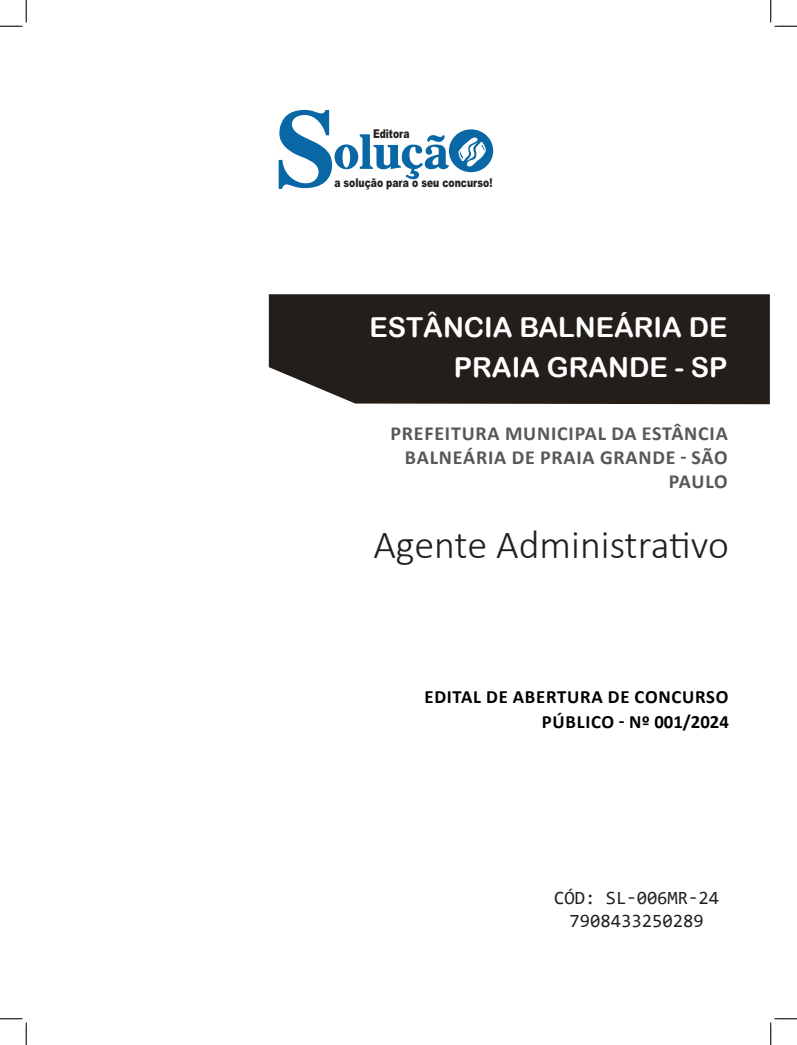
<style>
.page{position:relative;width:797px;height:1045px;background:#fff}
.page>*{position:absolute;margin:0;border:0;box-sizing:border-box;transform-origin:0 0}
.CARGO{font:300 40px "Calibri";color:#231f20}
.TÍTULO{font:27.5px "Arial Rounded MT Bold";color:#fff}
.SUBTÍTULO{font:700 20px/24px "Calibri";letter-spacing:.04em;color:#57585a;text-align:right}
.EDITAL{font:700 18.75px "Calibri";letter-spacing:.04em;color:#000}
.SKU_CÓD{font:18.75px "Consolas";color:#231f20}
.t1{font:900 12.12px "Arial";color:#231f20;scale:.76 1}
</style>
<div class="page">
<div style="left:269px;top:294px;width:500px;height:110px;background:#241e1b"></div>
<svg style="left:279px;top:110px;width:214px;height:79px"></svg>
<svg style="left:0;top:0;width:27px;height:27px"></svg>
<svg style="left:0;top:1018px;width:27px;height:27px"></svg>
<svg style="left:770px;top:0;width:27px;height:27px"></svg>
<svg style="left:770px;top:1018px;width:27px;height:27px"></svg>
<p class="t1" style="left:373px;top:125px;width:50px">Editora</p>
<p class="t1" style="left:334px;top:174px;width:210px">a solução para o seu concurso!</p>
<p class="TÍTULO" style="left:369px;top:311px;width:360px">ESTÂNCIA BALNEÁRIA DE</p>
<p class="TÍTULO" style="left:454px;top:351px;width:275px">PRAIA GRANDE - SP</p>
<p class="SUBTÍTULO" style="left:390px;top:421px;width:339px">PREFEITURA MUNICIPAL DA ESTÂNCIA<br>BALNEÁRIA DE PRAIA GRANDE - SÃO<br>PAULO</p>
<p class="CARGO" style="left:373px;top:520px;width:357px">Agente Administrativo</p>
<p class="EDITAL" style="left:424px;top:683px;width:305px">EDITAL DE ABERTURA DE CONCURSO</p>
<p class="EDITAL" style="left:541px;top:708px;width:189px">PÚBLICO - Nº 001/2024</p>
<p class="SKU_CÓD" style="left:554px;top:885px;width:166px">CÓD: SL-006MR-24</p>
<p class="SKU_CÓD" style="left:569px;top:907px;width:136px">7908433250289</p>
</div>
